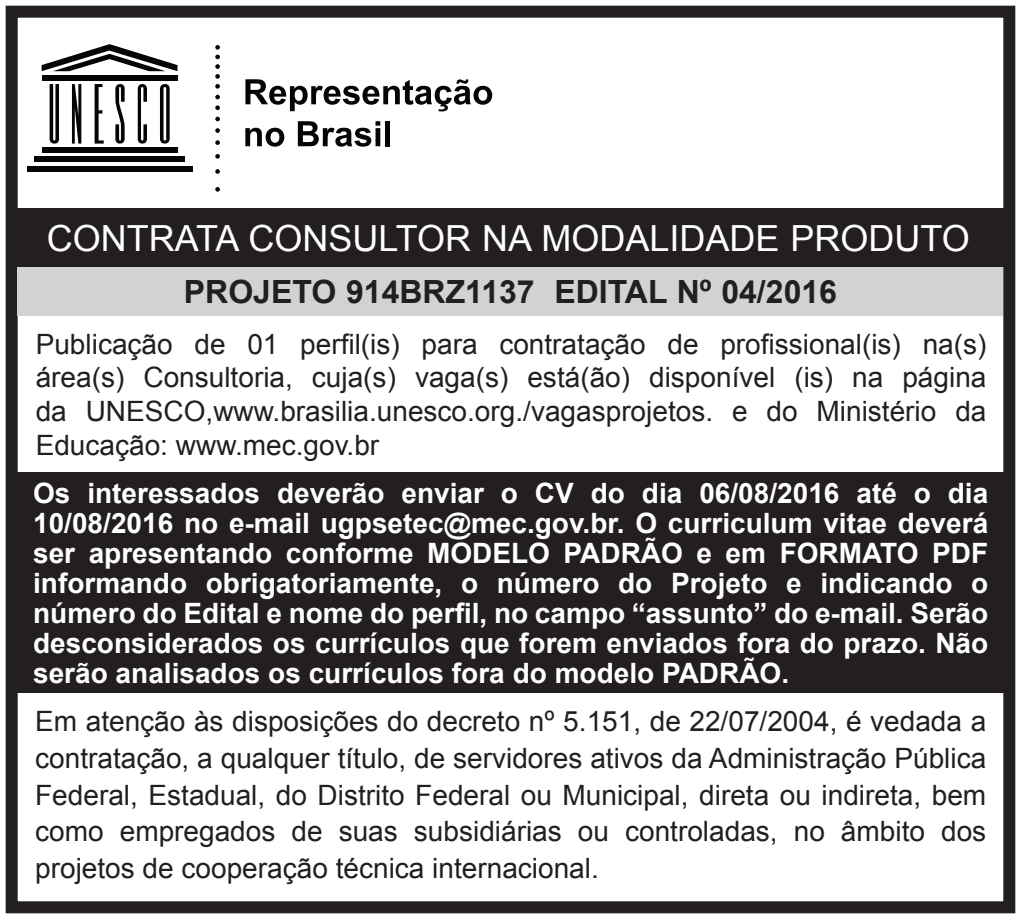
<style>
.page{position:relative;width:1021px;height:919px;background:#fff}
.page>*{position:absolute;margin:0;border:0;box-sizing:border-box;transform-origin:0 0}
.t1{font:36px "Arial";color:#fff}
.t2{font:700 32px "Arial";color:#231f20}
.t3{font:28px/36.8px "Arial";color:#231f20;text-align:justify}
.t4{font:700 28px/30px "Arial";color:#fff;text-align:justify}
</style>
<div class="page">
<svg style="left:215px;top:45px;width:5px;height:44px"></svg>
<svg style="left:215px;top:95px;width:5px;height:4px"></svg>
<svg style="left:215px;top:105px;width:5px;height:5px"></svg>
<svg style="left:215px;top:117px;width:5px;height:4px"></svg>
<svg style="left:215px;top:128px;width:5px;height:5px"></svg>
<svg style="left:215px;top:140px;width:5px;height:5px"></svg>
<svg style="left:215px;top:154px;width:5px;height:5px"></svg>
<svg style="left:215px;top:169px;width:5px;height:5px"></svg>
<svg style="left:215px;top:187px;width:5px;height:5px"></svg>
<div style="left:42px;top:147px;width:135px;height:5px;background:#050504"></div>
<div style="left:34px;top:156px;width:151px;height:6px;background:#050504"></div>
<div style="left:27px;top:166px;width:165px;height:6px;background:#050504"></div>
<div style="left:42px;top:75px;width:135px;height:6px;background:#050504"></div>
<svg style="left:42px;top:44px;width:135px;height:27px"></svg>
<svg style="left:50px;top:84px;width:9px;height:59px"></svg>
<svg style="left:72px;top:84px;width:9px;height:59px"></svg>
<svg style="left:95px;top:84px;width:9px;height:59px"></svg>
<svg style="left:138px;top:84px;width:9px;height:59px"></svg>
<svg style="left:160px;top:84px;width:10px;height:59px"></svg>
<svg style="left:115px;top:84px;width:10px;height:59px"></svg>
<svg style="left:245px;top:79px;width:247px;height:32px"></svg>
<svg style="left:245px;top:128px;width:39px;height:19px"></svg>
<svg style="left:298px;top:121px;width:82px;height:26px"></svg>
<div style="left:385px;top:121px;width:5px;height:25px;background:#050504"></div>
<div style="left:6px;top:6px;width:1009px;height:907px;border:12px solid #231f20"></div>
<div style="left:12px;top:472px;width:997px;height:220px;background:#231f20"></div>
<div style="left:18px;top:267px;width:985px;height:48px;background:#d1d2d4"></div>
<div style="left:8px;top:208px;width:1000px;height:59px;background:#231f20"></div>
<p class="t1" style="left:47px;top:214px;width:924px">CONTRATA CONSULTOR NA MODALIDADE PRODUTO</p>
<p class="t2" style="left:184px;top:270px;width:654px">PROJETO 914BRZ1137 EDITAL Nº 04/2016</p>
<p class="t3" style="left:36px;top:327px;width:952px;line-height:33.6px">Publicação de 01 perfil(is) para contratação de profissional(is) na(s) área(s) Consultoria, cuja(s) vaga(s) está(ão) disponível (is) na página da UNESCO,www.brasilia.unesco.org./vagasprojetos. e do Ministério da Educação: www.mec.gov.br</p>
<p class="t4" style="left:33px;top:478px;width:956px">Os interessados deverão enviar o CV do dia 06/08/2016 até o dia 10/08/2016 no e-mail ugpsetec@mec.gov.br. O curriculum vitae deverá ser apresentando conforme MODELO PADRÃO e em FORMATO PDF informando obrigatoriamente, o número do Projeto e indicando o número do Edital e nome do perfil, no campo “assunto” do e-mail. Serão desconsiderados os currículos que forem enviados fora do prazo. Não serão analisados os currículos fora do modelo PADRÃO.</p>
<p class="t3" style="left:35px;top:702px;width:952px">Em atenção às disposições do decreto nº 5.151, de 22/07/2004, é vedada a contratação, a qualquer título, de servidores ativos da Administração Pública Federal, Estadual, do Distrito Federal ou Municipal, direta ou indireta, bem como empregados de suas subsidiárias ou controladas, no âmbito dos projetos de cooperação técnica internacional.</p>
</div>
